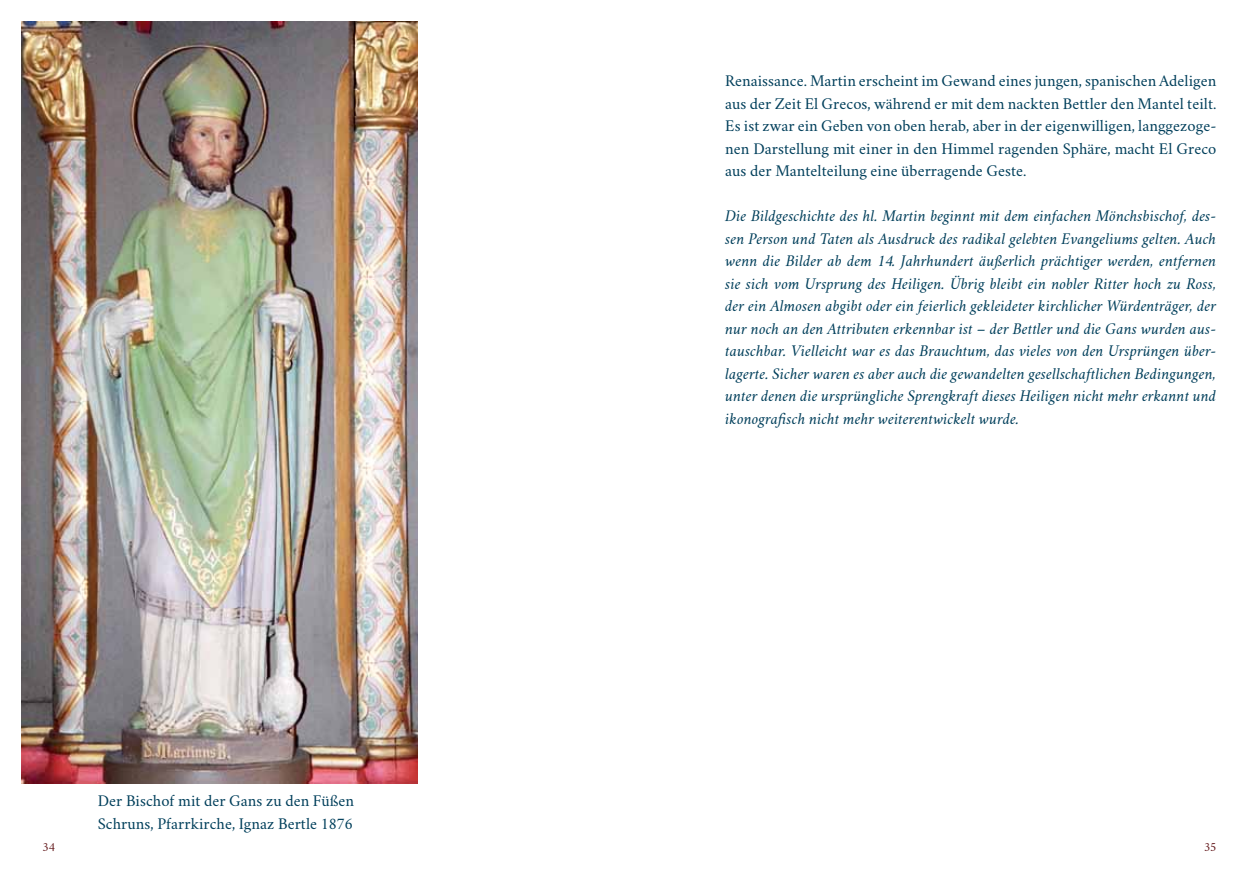
<style>
.page{position:relative;width:1259px;height:893px;background:#fff}
.page>*{position:absolute;margin:0;border:0;box-sizing:border-box;transform-origin:0 0}
.t1{font:italic 16.5px/22.5px "Crimson";letter-spacing:.005em;color:#003f5b;text-align:justify}
.t2{font:16.5px/22.5px "Crimson";letter-spacing:.005em;color:#003f5b}
.t3{font:12.75px "Crimson";color:#682023}
</style>
<div class="page">
<img style="left:21px;top:21px;width:397px;height:763px">
<p class="t2" style="left:98px;top:788px;width:258px">Der Bischof mit der Gans zu den Füßen<br>Schruns, Pfarrkirche, Ignaz Bertle 1876</p>
<p class="t2" style="left:725px;top:68px;width:493px;text-align:justify">Renaissance. Martin erscheint im Gewand eines jungen, spanischen Adeligen aus der Zeit El Grecos, während er mit dem nackten Bettler den Mantel teilt.<br>Es ist zwar ein Geben von oben herab, aber in der eigenwilligen, langgezoge&shy;nen Darstellung mit einer in den Himmel ragenden Sphäre, macht El Greco aus der Mantelteilung eine überragende Geste.</p>
<p class="t1" style="left:725px;top:204px;width:493px">Die Bildgeschichte des hl. Martin beginnt mit dem einfachen Mönchsbischof, des&shy;sen Person und Taten als Ausdruck des radikal gelebten Evangeliums gelten. Auch wenn die Bilder ab dem 14. Jahrhundert äußerlich prächtiger werden, entfernen sie sich vom Ursprung des Heiligen. Übrig bleibt ein nobler Ritter hoch zu Ross, der ein Almosen abgibt oder ein feierlich gekleideter kirchlicher Würdenträger, der nur noch an den Attributen erkennbar ist – der Bettler und die Gans wurden aus&shy;tauschbar. Vielleicht war es das Brauchtum, das vieles von den Ursprüngen über&shy;lagerte. Sicher waren es aber auch die gewandelten gesellschaftlichen Bedingungen, unter denen die ursprüngliche Sprengkraft dieses Heiligen nicht mehr erkannt und ikonografisch nicht mehr weiterentwickelt wurde.</p>
<p class="t3" style="left:43px;top:837px;width:14px">34</p>
<p class="t3" style="left:1204px;top:837px;width:14px">35</p>
</div>
